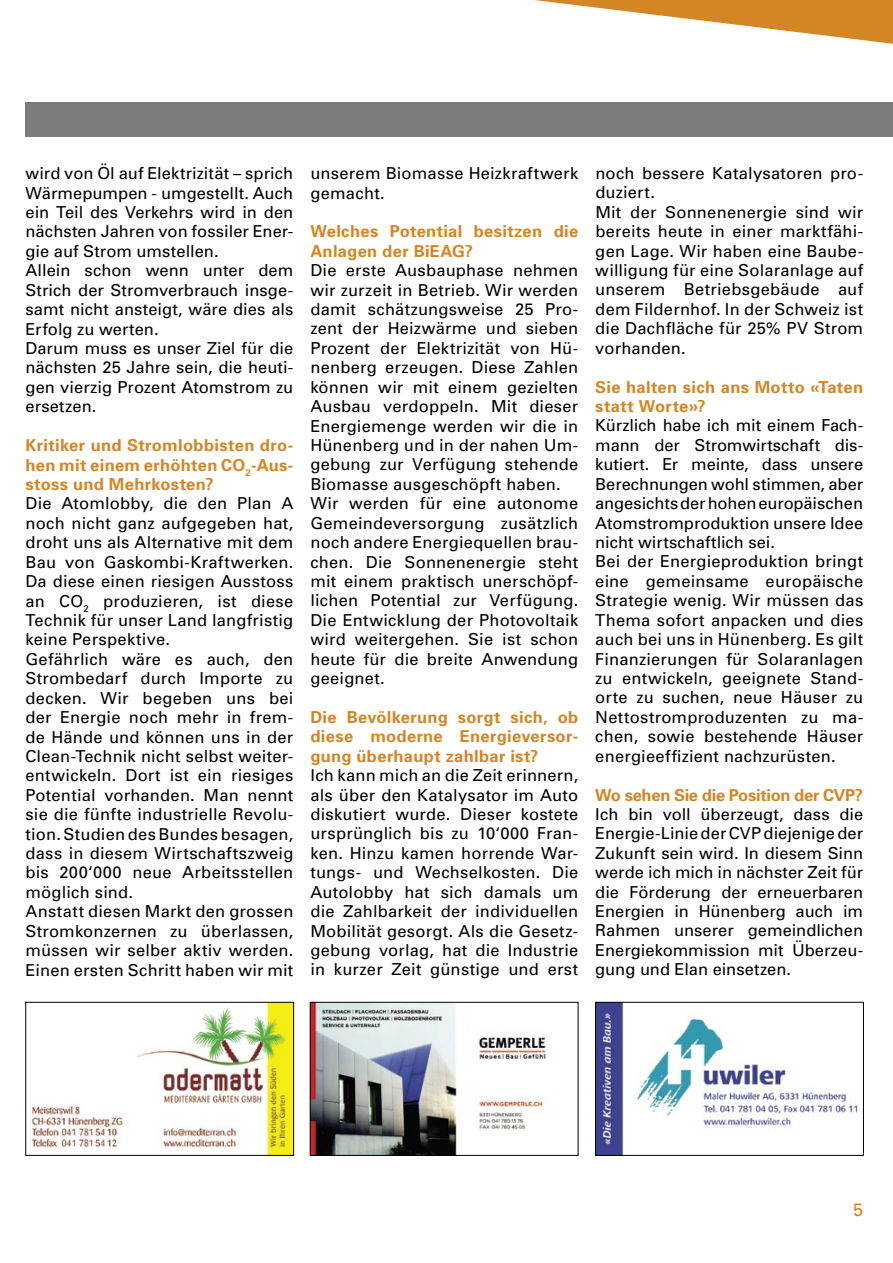
<style>
.page{position:relative;width:893px;height:1263px;background:#fff}
.page>*{position:absolute;margin:0;border:0;box-sizing:border-box;transform-origin:0 0}
.t1{font:18px "Univers";color:#d48625}
.t2{font:16.5px/19.4px "Univers";letter-spacing:.01em;color:#000}
.t3{font:700 16.5px/19.4px "Univers";letter-spacing:.02em;color:#d48625;text-align:justify}
.t4{font:700 16.5px "Univers";letter-spacing:-.02em;color:#d48625}
</style>
<div class="page">
<svg style="left:534px;top:0;width:359px;height:44px"></svg>
<div style="left:26px;top:102px;width:867px;height:34px;background:#7c7c7c"></div>
<img style="left:597px;top:1004px;width:261px;height:149px">
<div style="left:595px;top:1002px;width:269px;height:153px;border:1px solid #000"></div>
<img style="left:312px;top:1004px;width:236px;height:149px">
<div style="left:310px;top:1002px;width:268px;height:153px;border:1px solid #000"></div>
<img style="left:28px;top:1004px;width:264px;height:149px">
<div style="left:26px;top:1002px;width:268px;height:153px;border:1px solid #000"></div>
<p class="t2" style="left:26px;top:163px;width:269px">wird von Öl auf Elektrizität – sprich<br>Wärmepumpen - umgestellt. Auch ein Teil des Verkehrs wird in den nächsten Jahren von fossiler Ener&shy;gie auf Strom umstellen.<br>Allein schon wenn unter dem<br>Strich der Stromverbrauch insge&shy;samt nicht ansteigt, wäre dies als<br>Erfolg zu werten.<br>Darum muss es unser Ziel für die nächsten 25 Jahre sein, die heuti&shy;gen vierzig Prozent Atomstrom zu ersetzen.</p>
<p class="t3" style="left:26px;top:435px;width:269px">Kritiker und Stromlobbisten dro&shy;hen mit einem erhöhten CO<sub>2</sub>-Aus&shy;stoss und Mehrkosten?</p>
<p class="t2" style="left:26px;top:494px;width:269px">Die Atomlobby, die den Plan A noch nicht ganz aufgegeben hat, droht uns als Alternative mit dem<br>Bau von Gaskombi-Kraftwerken.<br>Da diese einen riesigen Ausstoss an CO<sub>2</sub> produzieren, ist diese<br>Technik für unser Land langfristig keine Perspektive.<br>Gefährlich wäre es auch, den<br>Strombedarf durch Importe zu decken. Wir begeben uns bei der Energie noch mehr in frem&shy;de Hände und können uns in der<br>Clean-Technik nicht selbst weiter&shy;entwickeln. Dort ist ein riesiges<br>Potential vorhanden. Man nennt sie die fünfte industrielle Revolu&shy;tion. Studien des Bundes besagen, dass in diesem Wirtschaftszweig bis 200‘000 neue Arbeitsstellen möglich sind.<br>Anstatt diesen Markt den grossen<br>Stromkonzernen zu überlassen, müssen wir selber aktiv werden.<br>Einen ersten Schritt haben wir mit</p>
<p class="t2" style="left:310px;top:163px;width:269px">unserem Biomasse Heizkraftwerk gemacht.</p>
<p class="t3" style="left:310px;top:221px;width:269px">Welches Potential besitzen die<br>Anlagen der BiEAG?</p>
<p class="t2" style="left:310px;top:260px;width:269px">Die erste Ausbauphase nehmen wir zurzeit in Betrieb. Wir werden damit schätzungsweise 25 Pro&shy;zent der Heizwärme und sieben<br>Prozent der Elektrizität von Hü&shy;nenberg erzeugen. Diese Zahlen können wir mit einem gezielten<br>Ausbau verdoppeln. Mit dieser<br>Energiemenge werden wir die in<br>Hünenberg und in der nahen Um&shy;gebung zur Verfügung stehende<br>Biomasse ausgeschöpft haben.<br>Wir werden für eine autonome<br>Gemeindeversorgung zusätzlich noch andere Energiequellen brau&shy;chen. Die Sonnenenergie steht mit einem praktisch unerschöpf&shy;lichen Potential zur Verfügung.<br>Die Entwicklung der Photovoltaik wird weitergehen. Sie ist schon heute für die breite Anwendung geeignet.</p>
<p class="t3" style="left:310px;top:707px;width:269px">Die Bevölkerung sorgt sich, ob diese moderne Energieversor&shy;gung überhaupt zahlbar ist?</p>
<p class="t2" style="left:310px;top:765px;width:269px;text-align:justify">Ich kann mich an die Zeit erinnern, als über den Katalysator im Auto diskutiert wurde. Dieser kostete ursprünglich bis zu 10‘000 Fran&shy;ken. Hinzu kamen horrende War&shy;tungs- und Wechselkosten. Die Autolobby hat sich damals um die Zahlbarkeit der individuellen Mobilität gesorgt. Als die Gesetz&shy;gebung vorlag, hat die Industrie in kurzer Zeit günstige und erst</p>
<p class="t2" style="left:595px;top:163px;width:269px">noch bessere Katalysatoren pro&shy;duziert.<br>Mit der Sonnenenergie sind wir bereits heute in einer marktfähi&shy;gen Lage. Wir haben eine Baube&shy;willigung für eine Solaranlage auf unserem Betriebsgebäude auf dem Fildernhof. In der Schweiz ist die Dachfläche für 25% PV Strom vorhanden.</p>
<p class="t3" style="left:595px;top:376px;width:269px">Sie halten sich ans Motto «Taten statt Worte»?</p>
<p class="t2" style="left:595px;top:416px;width:269px">Kürzlich habe ich mit einem Fach&shy;mann der Stromwirtschaft dis&shy;kutiert. Er meinte, dass unsere<br>Berechnungen wohl stimmen, aber angesichts der hohen europäischen<br>Atomstromproduktion unsere Idee nicht wirtschaftlich sei.<br>Bei der Energieproduktion bringt eine gemeinsame europäische<br>Strategie wenig. Wir müssen das<br>Thema sofort anpacken und dies auch bei uns in Hünenberg. Es gilt<br>Finanzierungen für Solaranlagen zu entwickeln, geeignete Stand&shy;orte zu suchen, neue Häuser zu<br>Nettostromproduzenten zu ma&shy;chen, sowie bestehende Häuser energieeffizient nachzurüsten.</p>
<p class="t4" style="left:595px;top:784px;width:269px">Wo sehen Sie die Position der CVP?</p>
<p class="t2" style="left:595px;top:804px;width:269px;text-align:justify">Ich bin voll überzeugt, dass die Energie-Linie der CVP diejenige der Zukunft sein wird. In diesem Sinn werde ich mich in nächster Zeit für die Förderung der erneuerbaren Energien in Hünenberg auch im Rahmen unserer gemeindlichen Energiekommission mit Überzeu&shy;gung und Elan einsetzen.</p>
<p class="t1" style="left:853px;top:1198px;width:12px">5</p>
</div>
